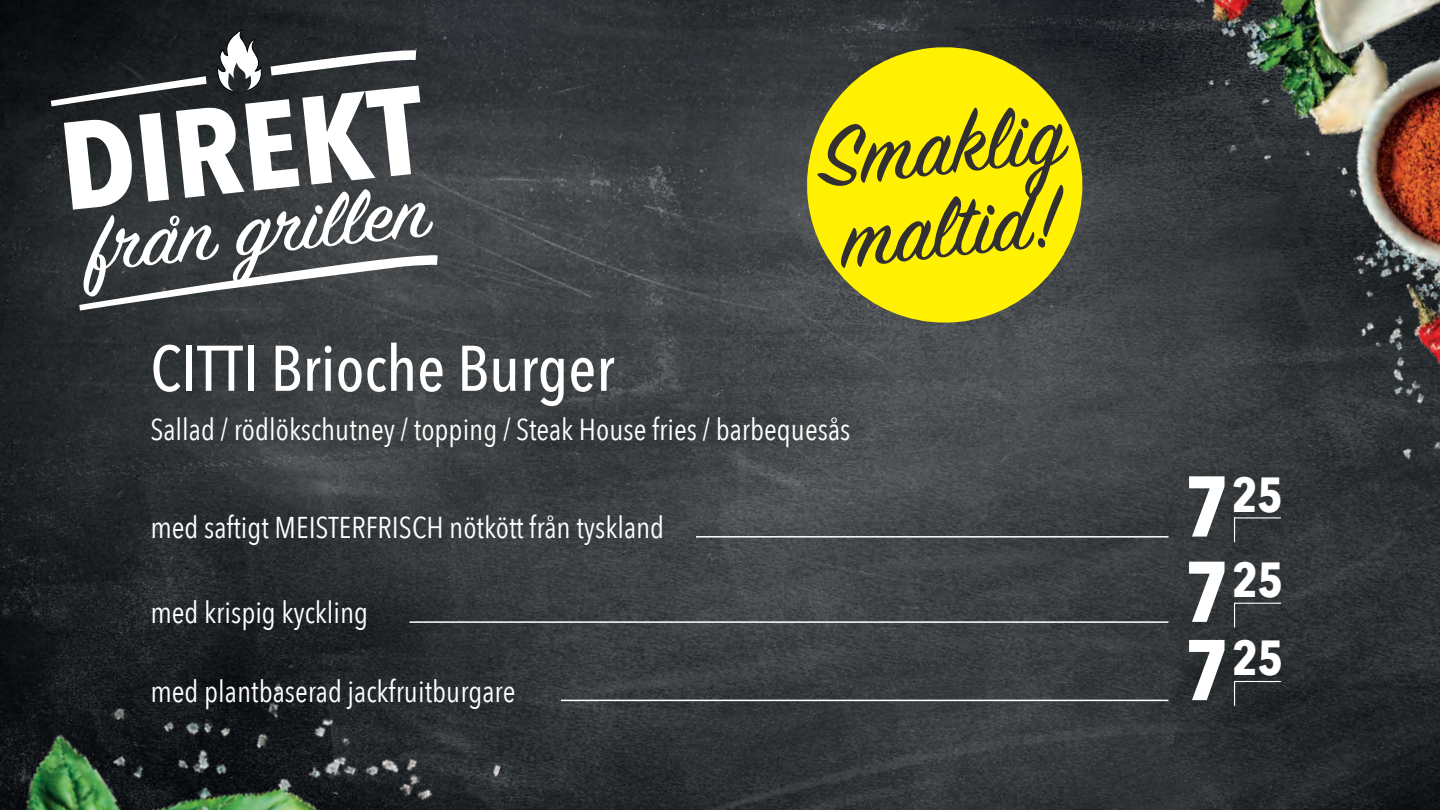
<style>
.page{position:relative;width:1440px;height:810px;background:#fff}
.page>*{position:absolute;margin:0;border:0;box-sizing:border-box;transform-origin:0 0}
.t1{font:700 123.3px "Avenir Next Condensed";color:#fff;scale:1.04 1}
.t2{font:93.97px/82.5px "Sign Painter House Script";color:#312f30}
.t3{font:700 85.05px/85.3px "Avenir Next Condensed";color:#fff}
.t4{font:83.7px "Sign Painter House Script";color:#fff;scale:1.12 1}
.t5{font:500 63.75px "Avenir Next Condensed";color:#fff}
.t6{font:700 49.12px/78.2px "Avenir Next Condensed";color:#fff}
.t7{font:30.08px "Avenir Next Condensed";color:#fff}
</style>
<div class="page">
<img style="left:0;top:0;width:1440px;height:810px">
<img style="left:0;top:618px;width:361px;height:192px">
<img style="left:286px;top:633px;width:238px;height:177px">
<img style="left:1150px;top:0;width:290px;height:659px">
<svg style="left:1233px;top:517px;width:49px;height:26px"></svg>
<svg style="left:1233px;top:602px;width:49px;height:27px"></svg>
<svg style="left:1233px;top:680px;width:49px;height:27px"></svg>
<svg style="left:79px;top:253px;width:359px;height:58px"></svg>
<svg style="left:51px;top:30px;width:365px;height:76px"></svg>
<img style="left:228px;top:63px;width:24px;height:31px">
<hr style="left:696px;top:536px;width:472px;height:2px;background:#fff">
<hr style="left:410px;top:621px;width:758px;height:2px;background:#fff">
<hr style="left:561px;top:700px;width:607px;height:1px;background:#fff">
<svg style="left:800px;top:40px;width:290px;height:290px;fill:#fff101"></svg>
<h1 class="t1" style="left:53px;top:92px;width:352px;rotate:-6deg">DIREKT</h1>
<h3 class="t4" style="left:83px;top:195px;width:307px;rotate:-6deg">från gr illen</h3>
<h2 class="t2" style="left:816px;top:125px;width:247px;rotate:-6deg">Smaklig maltid!</h2>
<h3 class="t5" style="left:150px;top:330px;width:466px">CITTI Brioche Burger</h3>
<p class="t7" style="left:150px;top:404px;width:702px">Sallad / rödlökschutney / topping / Steak House fries / barbequesås</p>
<p class="t7" style="left:150px;top:502px;width:515px">med saftigt MEISTERFRISCH nötkött från tyskland</p>
<p class="t7" style="left:150px;top:587px;width:219px">med krispig kyckling</p>
<p class="t7" style="left:150px;top:665px;width:366px">med plantbaserad jackfruitburgare</p>
<h3 class="t3" style="left:1185px;top:464px;width:46px">7<br>7</h3>
<h3 class="t3" style="left:1185px;top:627px;width:46px">7</h3>
<h3 class="t6" style="left:1232px;top:455px;width:53px">25</h3>
<h3 class="t6" style="left:1232px;top:540px;width:53px">25<br>25</h3>
</div>
